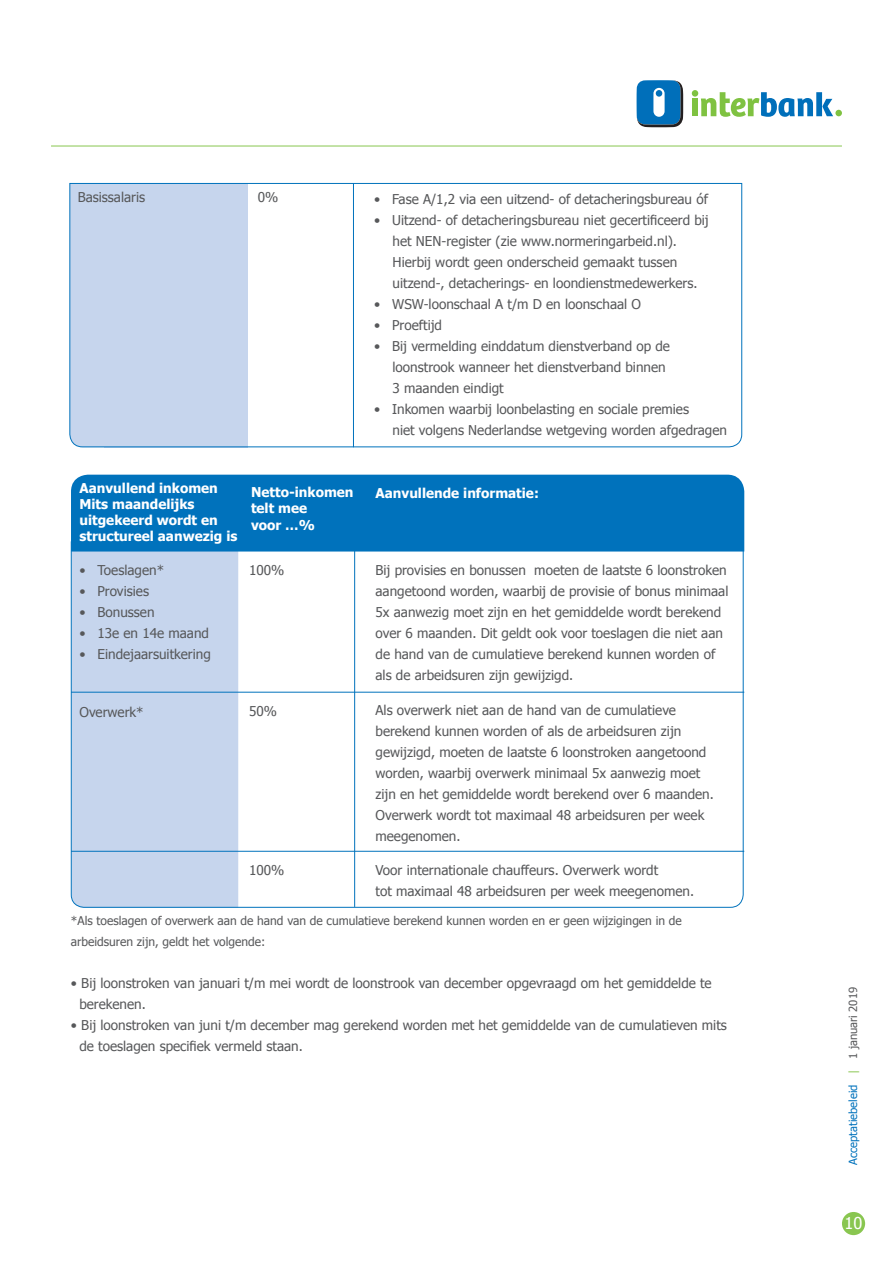
<style>
.page{position:relative;width:893px;height:1263px;background:#fff}
.page>*{position:absolute;margin:0;border:0;box-sizing:border-box;transform-origin:0 0}
.t1{font:16.35px "Tahoma";color:#fff}
.t2{font:13.5px/21px "Tahoma";color:#57585a}
.t3{font:700 13.5px/16.2px "Tahoma";color:#fff}
.t4{font:12px/21px "Tahoma";color:#57585a}
.t5{font:11.25px "Tahoma";color:#0072bc}
.s1{color:#89c650}
.s2{color:#57585a}
</style>
<div class="page">
<div style="left:692px;top:99px;width:6px;height:17px;background:#7fc241"></div>
<svg style="left:701px;top:92px;width:132px;height:25px"></svg>
<svg style="left:637px;top:80px;width:46px;height:47px;background:#2e7fb6"></svg>
<div style="left:692px;top:90px;width:6px;height:7px;background:#7fc241;border-radius:50%"></div>
<div style="left:835px;top:110px;width:7px;height:6px;background:#7fc241;border-radius:50%"></div>
<div style="left:842px;top:1212px;width:23px;height:23px;background:#89c650;border-radius:50%"></div>
<hr style="left:51px;top:146px;width:791px;height:1px;background:#89c650">
<div style="left:71px;top:475px;width:673px;height:66px;background:#0072bc"></div>
<svg style="left:71px;top:541px;width:673px;height:367px"></svg>
<hr style="left:71px;top:692px;width:673px;height:1px;background:#0072bc">
<hr style="left:71px;top:851px;width:673px;height:1px;background:#0072bc">
<hr style="left:354px;top:548px;width:1px;height:359px;background:#0072bc">
<svg style="left:69px;top:183px;width:673px;height:265px"></svg>
<hr style="left:353px;top:183px;width:1px;height:264px;background:#0072bc">
<p class="t2" style="left:78px;top:186px;width:69px">Basissalaris</p>
<p class="t2" style="left:258px;top:186px;width:22px">0%</p>
<p class="t2" style="left:374px;top:188px;width:335px">• Fase A/1,2 via een uitzend- of detacheringsbureau óf</p>
<p class="t2" style="left:393px;top:209px;width:318px;text-indent:-18px">• Uitzend- of detacheringsbureau niet gecertificeerd bij het NEN-register (zie www.normeringarbeid.nl).<br>Hierbij wordt geen onderscheid gemaakt tussen uitzend-, detacherings- en loondienstmedewerkers.</p>
<p class="t2" style="left:374px;top:293px;width:268px">• WSW-loonschaal A t/m D en loonschaal O</p>
<p class="t2" style="left:374px;top:314px;width:69px">• Proeftijd</p>
<p class="t2" style="left:393px;top:335px;width:279px;text-indent:-18px">• Bij vermelding einddatum dienstverband op de loonstrook wanneer het dienstverband binnen<br>3 maanden eindigt</p>
<p class="t2" style="left:393px;top:398px;width:336px;text-indent:-18px">• Inkomen waarbij loonbelasting en sociale premies<br>niet volgens Nederlandse wetgeving worden afgedragen</p>
<p class="t3" style="left:79px;top:479px;width:159px">Aanvullend inkomen<br>Mits maandelijks uitgekeerd wordt en structureel aanwezig is</p>
<p class="t2" style="left:79px;top:559px;width:86px">• Toeslagen*</p>
<p class="t2" style="left:79px;top:580px;width:71px">• Provisies</p>
<p class="t2" style="left:79px;top:601px;width:77px">• Bonussen</p>
<p class="t2" style="left:79px;top:622px;width:131px">• 13e en 14e maand</p>
<p class="t2" style="left:79px;top:643px;width:133px">• Eindejaarsuitkering</p>
<p class="t2" style="left:79px;top:701px;width:66px">Overwerk*</p>
<p class="t3" style="left:251px;top:483px;width:104px">Netto-inkomen telt mee<br>voor …%</p>
<p class="t3" style="left:376px;top:484px;width:165px">Aanvullende informatie:</p>
<p class="t2" style="left:249px;top:559px;width:37px">100%</p>
<p class="t2" style="left:249px;top:700px;width:29px">50%</p>
<p class="t2" style="left:249px;top:859px;width:37px">100%</p>
<p class="t2" style="left:376px;top:559px;width:354px">Bij provisies en bonussen moeten de laatste 6 loonstroken aangetoond worden, waarbij de provisie of bonus minimaal 5x aanwezig moet zijn en het gemiddelde wordt berekend over 6 maanden. Dit geldt ook voor toeslagen die niet aan de hand van de cumulatieve berekend kunnen worden of als de arbeidsuren zijn gewijzigd.</p>
<p class="t2" style="left:376px;top:699px;width:340px">Als overwerk niet aan de hand van de cumulatieve berekend kunnen worden of als de arbeidsuren zijn gewijzigd, moeten de laatste 6 loonstroken aangetoond worden, waarbij overwerk minimaal 5x aanwezig moet zijn en het gemiddelde wordt berekend over 6 maanden.<br>Overwerk wordt tot maximaal 48 arbeidsuren per week meegenomen.</p>
<p class="t2" style="left:376px;top:859px;width:320px">Voor internationale chauffeurs. Overwerk wordt<br>tot maximaal 48 arbeidsuren per week meegenomen.</p>
<p class="t4" style="left:71px;top:909px;width:612px">*Als toeslagen of overwerk aan de hand van de cumulatieve berekend kunnen worden en er geen wijzigingen in de arbeidsuren zijn, geldt het volgende:</p>
<p class="t2" style="left:79px;top:972px;width:634px;text-indent:-8px">• Bij loonstroken van januari t/m mei wordt de loonstrook van december opgevraagd om het gemiddelde te berekenen.</p>
<p class="t2" style="left:79px;top:1014px;width:649px;text-indent:-8px">• Bij loonstroken van juni t/m december mag gerekend worden met het gemiddelde van de cumulatieven mits de toeslagen specifiek vermeld staan.</p>
<p class="t5" style="left:845px;top:1165px;width:179px;rotate:-90deg">Acceptatiebeleid <span class="s1">|</span> <span class="s2">1 januari 2019</span></p>
<p class="t1" style="left:845px;top:1212px;width:19px">10</p>
</div>
